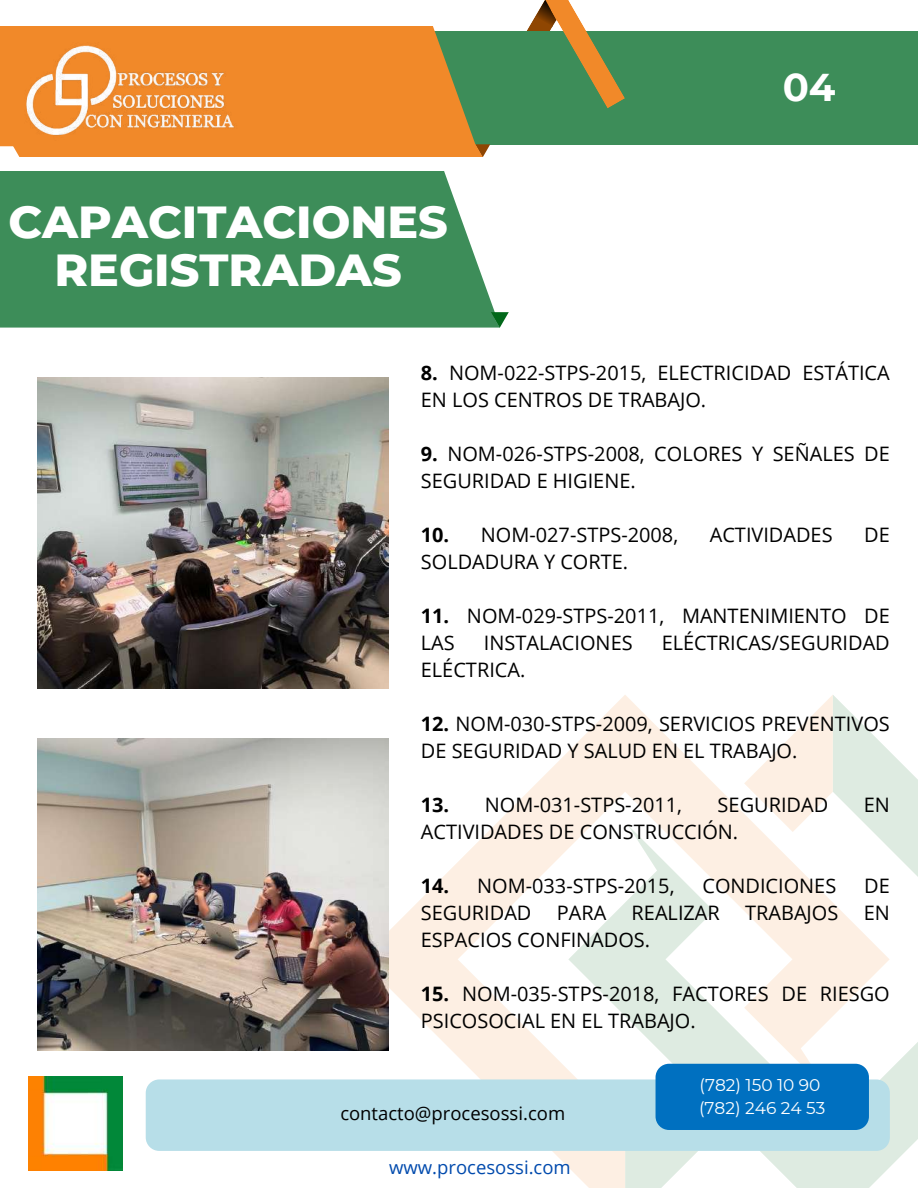
<style>
.page{position:relative;width:918px;height:1188px;background:#fff}
.page>*{position:absolute;margin:0;border:0;box-sizing:border-box;transform-origin:0 0}
.t1{font:800 45.75px/48.3px "Montserrat";color:#fff;text-align:center}
.t2{font:700 38.7px "Montserrat";color:#fff}
.t3{font:19.95px/27px "Open Sans";color:#000}
.t4{font:18.45px "Open Sans";color:#000}
.t5{font:18.45px "Open Sans";color:#004aad}
.t6{font:16.95px/23.7px "Montserrat";color:#fff}
.s1{font-weight:700}
</style>
<div class="page">
<div style="left:411px;top:31px;width:507px;height:113px;background:#3d8d59"></div>
<svg style="left:290px;top:0;width:335px;height:157px"></svg>
<svg style="left:0;top:26px;width:476px;height:120px;background:#de8a30"></svg>
<svg style="left:361px;top:738px;width:207px;height:429px"></svg>
<svg style="left:568px;top:695px;width:350px;height:493px"></svg>
<div style="left:0;top:171px;width:495px;height:141px;background:#3d8d59"></div>
<img style="left:28px;top:1076px;width:95px;height:95px">
<div style="left:146px;top:1079px;width:743px;height:72px;background:#b7dee8;border-radius:14px"></div>
<div style="left:656px;top:1064px;width:213px;height:66px;background:#0070c0;border-radius:14px"></div>
<img style="left:2px;top:26px;width:288px;height:156px">
<svg style="left:0;top:312px;width:509px;height:16px;background:#42905d"></svg>
<img style="left:38px;top:377px;width:351px;height:312px">
<img style="left:38px;top:739px;width:351px;height:312px">
<h1 class="t1" style="left:8px;top:198px;width:441px">CAPACITACIONES<br>REGISTRADAS</h1>
<h2 class="t2" style="left:783px;top:63px;width:54px">04</h2>
<p class="t3" style="left:421px;top:358px;width:470px"><span class="s1">8.</span> NOM-022-STPS-2015, ELECTRICIDAD ESTÁTICA<br>EN LOS CENTROS DE TRABAJO.</p>
<p class="t3" style="left:421px;top:439px;width:470px"><span class="s1">9.</span> NOM-026-STPS-2008, COLORES Y SEÑALES DE<br>SEGURIDAD E HIGIENE.</p>
<p class="t3" style="left:421px;top:520px;width:259px"><span class="s1">10.</span> NOM-027-STPS-2008,</p>
<p class="t3" style="left:710px;top:520px;width:124px">ACTIVIDADES</p>
<p class="t3" style="left:864px;top:520px;width:27px">DE</p>
<p class="t3" style="left:421px;top:547px;width:209px">SOLDADURA Y CORTE.</p>
<p class="t3" style="left:421px;top:601px;width:470px"><span class="s1">11.</span> NOM-029-STPS-2011, MANTENIMIENTO DE<br>LAS</p>
<p class="t3" style="left:484px;top:628px;width:150px">INSTALACIONES</p>
<p class="t3" style="left:662px;top:628px;width:230px">ELÉCTRICAS/SEGURIDAD</p>
<p class="t3" style="left:421px;top:655px;width:106px">ELÉCTRICA.</p>
<p class="t3" style="left:421px;top:709px;width:470px"><span class="s1">12.</span> NOM-030-STPS-2009, SERVICIOS PREVENTIVOS<br>DE SEGURIDAD Y SALUD EN EL TRABAJO.</p>
<p class="t3" style="left:421px;top:790px;width:263px"><span class="s1">13.</span> NOM-031-STPS-2011,</p>
<p class="t3" style="left:718px;top:790px;width:112px">SEGURIDAD</p>
<p class="t3" style="left:864px;top:790px;width:28px">EN</p>
<p class="t3" style="left:421px;top:817px;width:319px">ACTIVIDADES DE CONSTRUCCIÓN.</p>
<p class="t3" style="left:421px;top:871px;width:255px"><span class="s1">14.</span> NOM-033-STPS-2015,</p>
<p class="t3" style="left:702px;top:871px;width:135px">CONDICIONES</p>
<p class="t3" style="left:864px;top:871px;width:27px">DE</p>
<p class="t3" style="left:421px;top:898px;width:112px">SEGURIDAD</p>
<p class="t3" style="left:557px;top:898px;width:51px">PARA</p>
<p class="t3" style="left:632px;top:898px;width:90px">REALIZAR</p>
<p class="t3" style="left:745px;top:898px;width:95px">TRABAJOS</p>
<p class="t3" style="left:864px;top:898px;width:28px">EN</p>
<p class="t3" style="left:421px;top:925px;width:231px">ESPACIOS CONFINADOS.</p>
<p class="t3" style="left:421px;top:979px;width:470px"><span class="s1">15.</span> NOM-035-STPS-2018, FACTORES DE RIESGO<br>PSICOSOCIAL EN EL TRABAJO.</p>
<p class="t4" style="left:340px;top:1100px;width:226px">contacto@procesossi.com</p>
<p class="t5" style="left:389px;top:1154px;width:183px">www.procesossi.com</p>
<p class="t6" style="left:699px;top:1073px;width:128px">(782) 150 10 90 (782) 246 24 53</p>
</div>
